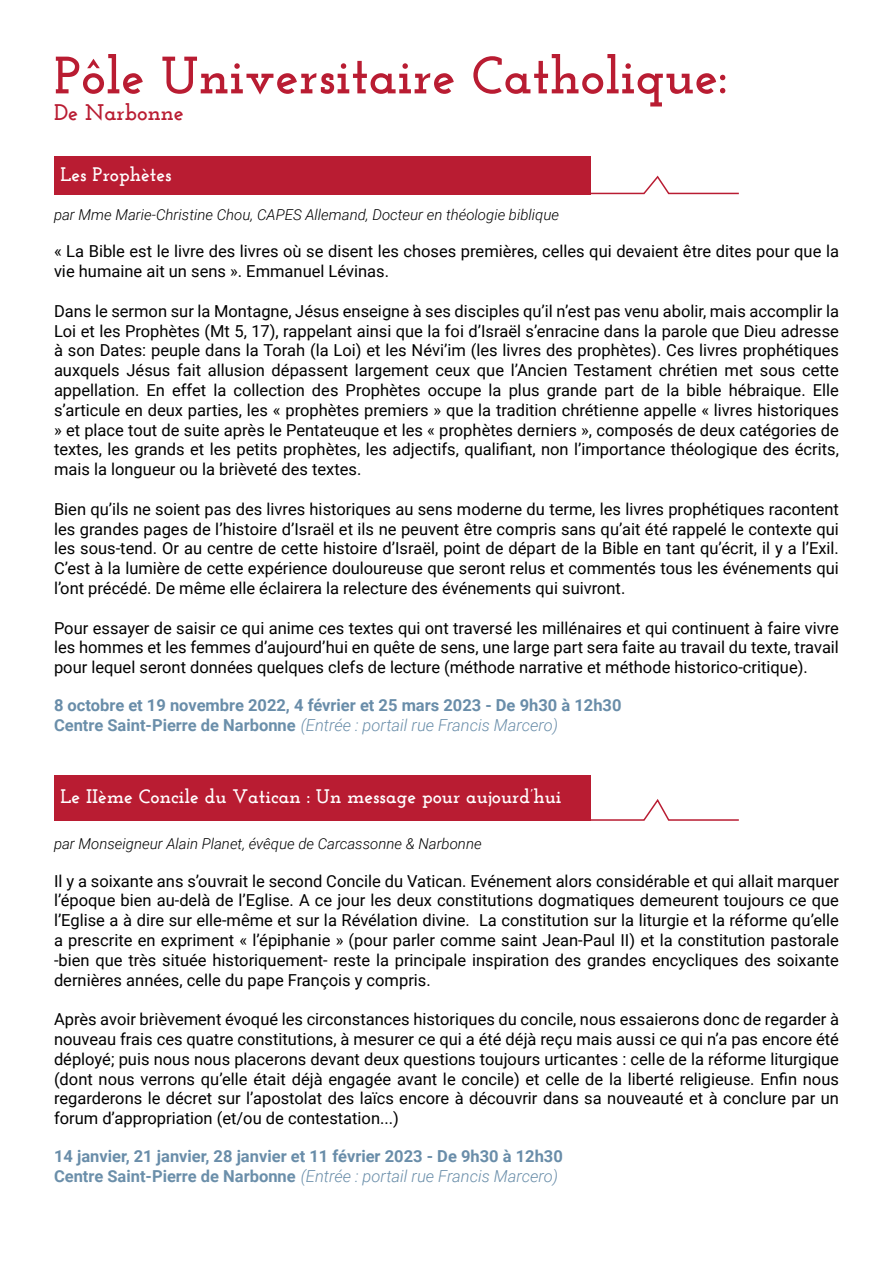
<style>
.page{position:relative;width:893px;height:1263px;background:#fff}
.page>*{position:absolute;margin:0;border:0;box-sizing:border-box;transform-origin:0 0}
.t1{font:700 52.5px "Josefin Slab";color:#b91c32}
.t2{font:700 22.5px "Josefin Slab";color:#b91c32}
.t3{font:700 19.5px "Josefin Slab";color:#fff}
.t4{font:16.5px/19.8px "Roboto";color:#000;text-align:justify}
.t5{font:700 16.5px/19.8px "Roboto";color:#698da9}
.t6{font:italic 300 15px "Roboto";color:#000}
.s1{color:#6b8faa}
.s2{font-weight:300;font-style:italic;color:#6b8faa}
</style>
<div class="page">
<div style="left:54px;top:156px;width:537px;height:38px;background:#b91c32"></div>
<svg style="left:589px;top:175px;width:150px;height:20px"></svg>
<div style="left:54px;top:776px;width:537px;height:45px;background:#b91c32"></div>
<svg style="left:591px;top:799px;width:148px;height:22px"></svg>
<h1 class="t1" style="left:54px;top:44px;width:675px">Pôle Universitaire Catholique:</h1>
<h2 class="t2" style="left:54px;top:99px;width:132px">De Narbonne</h2>
<p class="t3" style="left:60px;top:163px;width:113px">Les Prophètes</p>
<p class="t6" style="left:54px;top:204px;width:506px">par Mme Marie-Christine Chou, CAPES Allemand, Docteur en théologie biblique</p>
<p class="t4" style="left:54px;top:241px;width:786px">« La Bible est le livre des livres où se disent les choses premières, celles qui devaient être dites pour que la vie humaine ait un sens ». Emmanuel Lévinas.</p>
<p class="t4" style="left:54px;top:300px;width:786px">Dans le sermon sur la Montagne, Jésus enseigne à ses disciples qu’il n’est pas venu abolir, mais accomplir la Loi et les Prophètes (Mt 5, 17), rappelant ainsi que la foi d’Israël s’enracine dans la parole que Dieu adresse à son Dates: peuple dans la Torah (la Loi) et les Névi’im (les livres des prophètes). Ces livres prophétiques auxquels Jésus fait allusion dépassent largement ceux que l’Ancien Testament chrétien met sous cette appellation. En effet la collection des Prophètes occupe la plus grande part de la bible hébraique. Elle s’articule en deux parties, les « prophètes premiers » que la tradition chrétienne appelle « livres historiques » et place tout de suite après le Pentateuque et les « prophètes derniers », composés de deux catégories de textes, les grands et les petits prophètes, les adjectifs, qualifiant, non l’importance théologique des écrits, mais la longueur ou la brièveté des textes.</p>
<p class="t4" style="left:54px;top:498px;width:786px">Bien qu’ils ne soient pas des livres historiques au sens moderne du terme, les livres prophétiques racontent les grandes pages de l’histoire d’Israël et ils ne peuvent être compris sans qu’ait été rappelé le contexte qui les sous-tend. Or au centre de cette histoire d’Israël, point de départ de la Bible en tant qu’écrit, il y a l’Exil.<br>C’est à la lumière de cette expérience douloureuse que seront relus et commentés tous les événements qui l’ont précédé. De même elle éclairera la relecture des événements qui suivront.</p>
<p class="t4" style="left:54px;top:617px;width:786px">Pour essayer de saisir ce qui anime ces textes qui ont traversé les millénaires et qui continuent à faire vivre les hommes et les femmes d’aujourd’hui en quête de sens, une large part sera faite au travail du texte, travail pour lequel seront données quelques clefs de lecture (méthode narrative et méthode historico-critique).</p>
<p class="t5" style="left:54px;top:695px;width:569px">8 octobre et 19 novembre 2022, 4 février et 25 mars 2023 - De 9h30 à 12h30<br><span class="s1">Centre Saint-Pierre de Narbonne</span> <span class="s2">(Entrée : portail rue Francis Marcero)</span></p>
<p class="t3" style="left:60px;top:785px;width:503px">Le IIème Concile du Vatican : Un message pour aujourd’hui</p>
<p class="t6" style="left:54px;top:833px;width:429px">par Monseigneur Alain Planet, évêque de Carcassonne &amp; Narbonne</p>
<p class="t4" style="left:54px;top:870px;width:786px">Il y a soixante ans s’ouvrait le second Concile du Vatican. Evénement alors considérable et qui allait marquer l’époque bien au-delà de l’Eglise. A ce jour les deux constitutions dogmatiques demeurent toujours ce que l’Eglise a à dire sur elle-même et sur la Révélation divine. La constitution sur la liturgie et la réforme qu’elle a prescrite en expriment « l’épiphanie » (pour parler comme saint Jean-Paul II) et la constitution pastorale -bien que très située historiquement- reste la principale inspiration des grandes encycliques des soixante dernières années, celle du pape François y compris.</p>
<p class="t4" style="left:54px;top:1009px;width:786px">Après avoir brièvement évoqué les circonstances historiques du concile, nous essaierons donc de regarder à nouveau frais ces quatre constitutions, à mesurer ce qui a été déjà reçu mais aussi ce qui n’a pas encore été déployé; puis nous nous placerons devant deux questions toujours urticantes : celle de la réforme liturgique (dont nous verrons qu’elle était déjà engagée avant le concile) et celle de la liberté religieuse. Enfin nous regarderons le décret sur l’apostolat des laïcs encore à découvrir dans sa nouveauté et à conclure par un forum d’appropriation (et/ou de contestation...)</p>
<p class="t5" style="left:54px;top:1145px;width:510px">14 janvier, 21 janvier, 28 janvier et 11 février 2023 - De 9h30 à 12h30<br><span class="s1">Centre Saint-Pierre de Narbonne</span> <span class="s2">(Entrée : portail rue Francis Marcero)</span></p>
</div>
